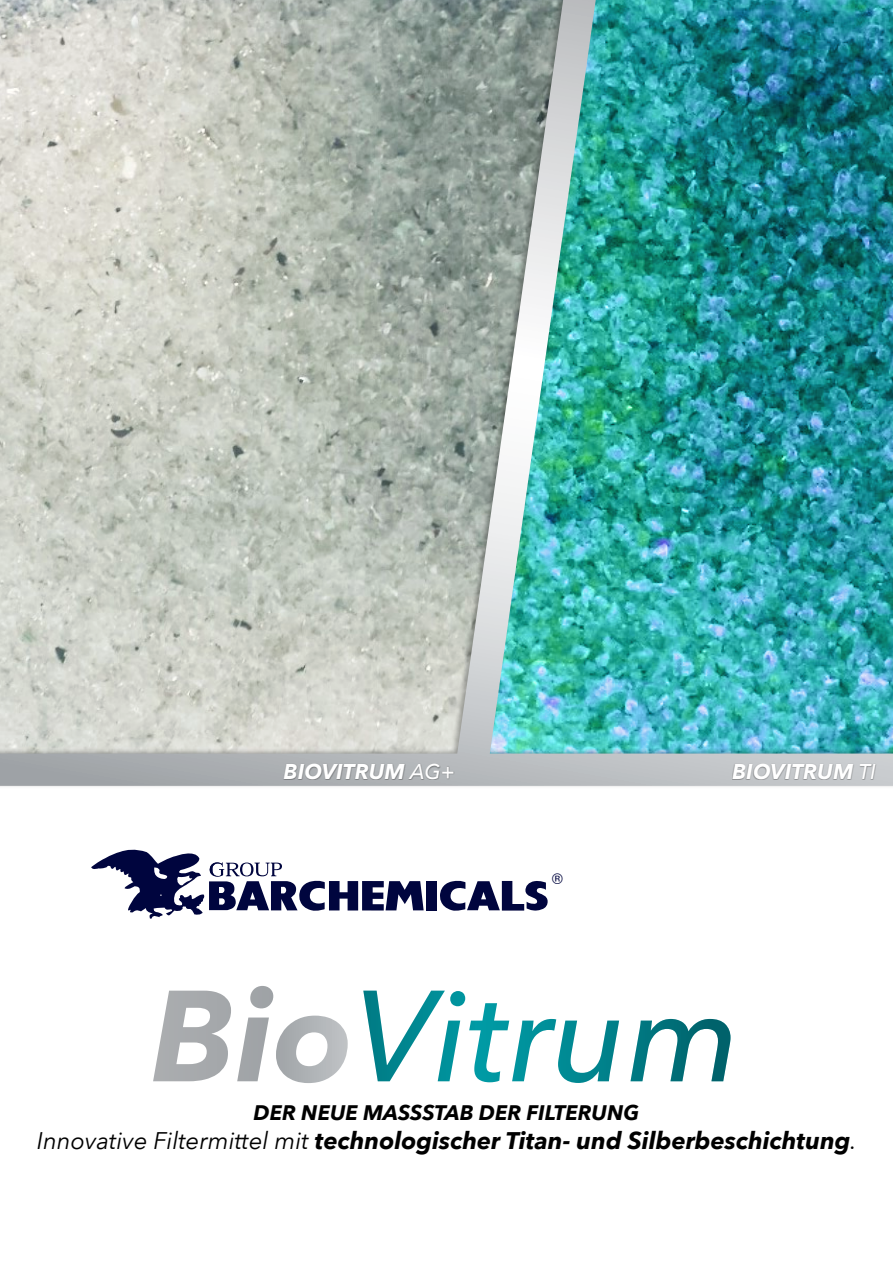
<style>
.page{position:relative;width:893px;height:1263px;background:#fff}
.page>*{position:absolute;margin:0;border:0;box-sizing:border-box;transform-origin:0 0}
.t1{font:italic 700 24px "Avenir Next";color:#000}
.t2{font:italic 700 21.45px "Avenir Next";color:#fff}
.t3{font:italic 700 21px "Avenir Next";color:#000}
.t4{font:14.7px "Helvetica";color:#00053e}
.s1{font-weight:500}
.s2{font-weight:400}
</style>
<div class="page">
<img style="left:0;top:0;width:893px;height:786px">
<div style="left:283px;top:763px;width:172px;height:17px;background:#000;opacity:.4"></div>
<div style="left:732px;top:763px;width:144px;height:17px;background:#000;opacity:.4"></div>
<div style="left:426px;top:881px;width:11px;height:29px;background:#00053e"></div>
<svg style="left:440px;top:880px;width:108px;height:31px"></svg>
<svg style="left:91px;top:849px;width:333px;height:70px"></svg>
<svg style="left:153px;top:986px;width:195px;height:97px"></svg>
<svg style="left:363px;top:990px;width:334px;height:93px"></svg>
<p class="t2" style="left:284px;top:753px;width:173px">BIOVITRUM <span class="s1">AG+</span></p>
<p class="t2" style="left:732px;top:753px;width:145px">BIOVITRUM <span class="s1">TI</span></p>
<p class="t4" style="left:552px;top:867px;width:12px">®</p>
<p class="t3" style="left:254px;top:1095px;width:387px">DER NEUE MASSSTAB DER FILTERUNG</p>
<p class="t1" style="left:37px;top:1120px;width:821px"><span class="s2">Innovative Filtermittel mit</span> technologischer Titan- und Silberbeschichtung<span class="s2">.</span></p>
</div>
